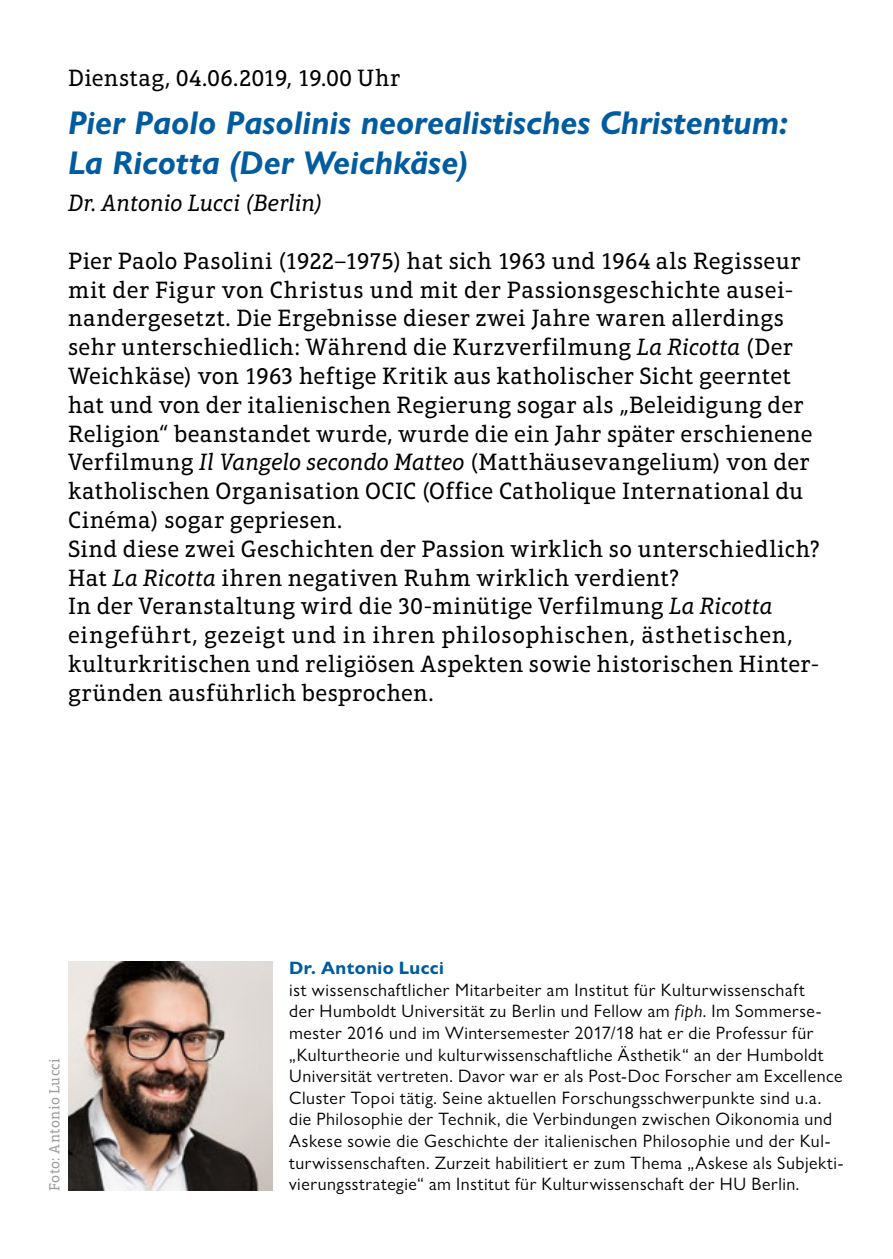
<style>
.page{position:relative;width:893px;height:1259px;background:#fff}
.page>*{position:absolute;margin:0;border:0;box-sizing:border-box;transform-origin:0 0}
.t1{font:italic 700 33px/39.6px "Gill Sans Nova";color:#005c9f}
.t2{font:24px/28.8px "Aptifer Slab LT Pro";letter-spacing:.015em;color:#000}
.t3{font:italic 24px "Aptifer Slab LT Pro";color:#000}
.t4{font:18px/21.6px "Gill Sans Nova";letter-spacing:.03em;color:#000}
.t5{font:700 18px "Gill Sans Nova";letter-spacing:.02em;color:#005c9f}
.t6{font:15px "Aptifer Slab LT Pro";letter-spacing:.015em;color:#9c9d9d}
.s1{font-style:italic}
</style>
<div class="page">
<img style="left:68px;top:961px;width:204px;height:230px">
<p class="t2" style="left:68px;top:64px;width:334px">Dienstag, 04.06.2019, 19.00 Uhr</p>
<h1 class="t1" style="left:68px;top:103px;width:722px">Pier Paolo Pasolinis neorealistisches Christentum:<br>La Ricotta (Der Weichkäse)</h1>
<p class="t3" style="left:68px;top:189px;width:256px">Dr. Antonio Lucci (Berlin)</p>
<p class="t2" style="left:68px;top:246px;width:753px">Pier Paolo Pasolini (1922–1975) hat sich 1963 und 1964 als Regisseur mit der Figur von Christus und mit der Passionsgeschichte ausei&shy;nandergesetzt. Die Ergebnisse dieser zwei Jahre waren allerdings sehr unterschiedlich: Während die Kurzverfilmung <span class="s1">La Ricotta</span> (Der Weichkäse) von 1963 heftige Kritik aus katholischer Sicht geerntet hat und von der italienischen Regierung sogar als „Beleidigung der Religion“ beanstandet wurde, wurde die ein Jahr später erschienene Verfilmung <span class="s1">Il Vangelo secondo Matteo</span> (Matthäusevangelium) von der katholischen Organisation OCIC (Office Catholique International du Cinéma) sogar gepriesen.<br>Sind diese zwei Geschichten der Passion wirklich so unterschiedlich?<br>Hat <span class="s1">La Ricotta</span> ihren negativen Ruhm wirklich verdient?<br>In der Veranstaltung wird die 30-minütige Verfilmung <span class="s1">La Ricotta </span>eingeführt, gezeigt und in ihren philosophischen, ästhetischen, kulturkritischen und religiösen Aspekten sowie historischen Hinter&shy;gründen ausführlich besprochen.</p>
<p class="t6" style="left:46px;top:1191px;width:134px;rotate:-90deg">Foto: Antonio Lucci</p>
<p class="t5" style="left:289px;top:957px;width:156px">Dr. Antonio Lucci</p>
<p class="t4" style="left:289px;top:978px;width:556px">ist wissenschaftlicher Mitarbeiter am Institut für Kulturwissenschaft<br>der Humboldt Universität zu Berlin und Fellow am <span class="s1">fiph</span>. Im Sommerse&shy;mester 2016 und im Wintersemester 2017/18 hat er die Professur für „Kulturtheorie und kulturwissenschaftliche Ästhetik“ an der Humboldt Universität vertreten. Davor war er als Post-Doc Forscher am Excellence Cluster Topoi tätig. Seine aktuellen Forschungsschwerpunkte sind u.a. die Philosophie der Technik, die Verbindungen zwischen Oikonomia und Askese sowie die Geschichte der italienischen Philosophie und der Kul&shy;turwissenschaften. Zurzeit habilitiert er zum Thema „Askese als Subjekti&shy;vierungsstrategie“ am Institut für Kulturwissenschaft der HU Berlin.</p>
</div>
